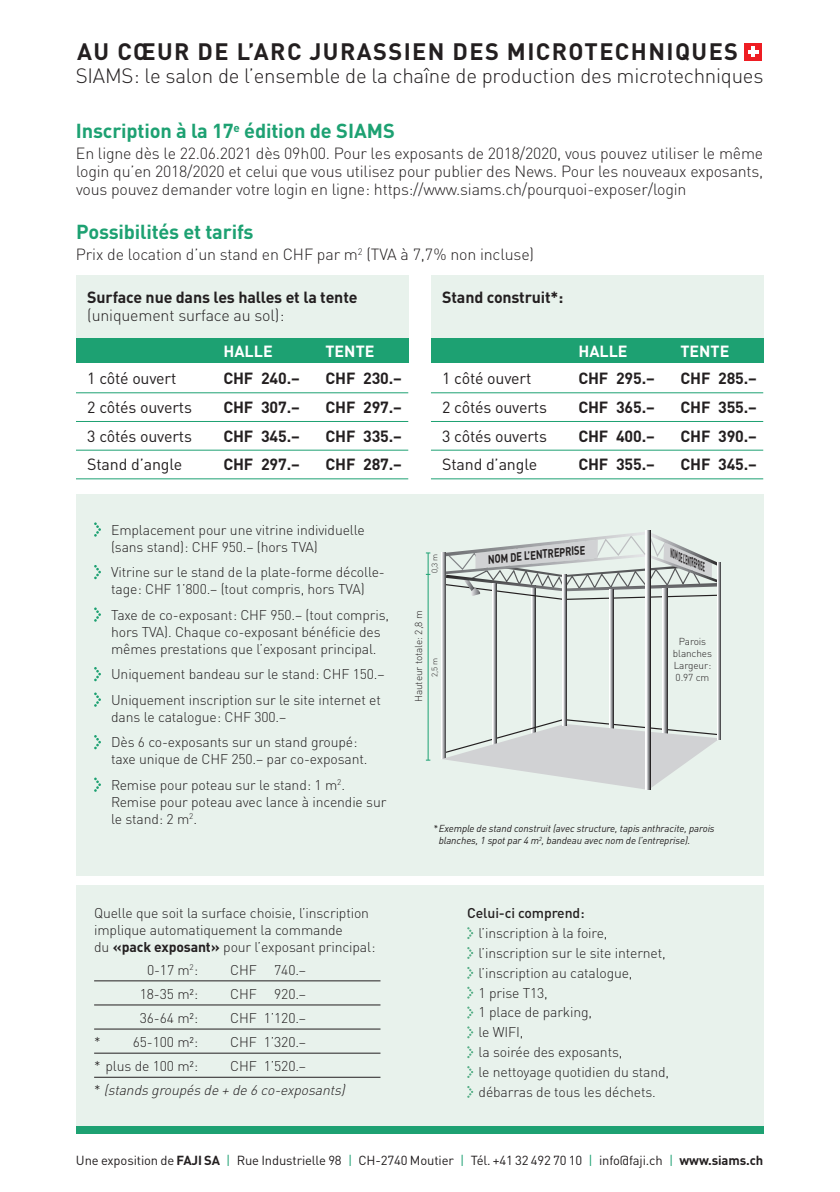
<style>
.page{position:relative;width:840px;height:1192px;background:#fff}
.page>*{position:absolute;margin:0;border:0;box-sizing:border-box;transform-origin:0 0}
.t1{font:700 23.4px "DIN Pro";letter-spacing:.06em;color:#231f20}
.t2{font:300 20.4px "DIN Pro";letter-spacing:-.01em;color:#231f20}
.t3{font:700 20px "DIN Pro";letter-spacing:-.01em;color:#1da172}
.t4{font:300 16px/18px "DIN Pro";letter-spacing:-.015em;color:#231f20;text-align:justify}
.t5{font:700 16px "DIN Pro";letter-spacing:-.01em;color:#231f20}
.t6{font:16px "DIN Pro";letter-spacing:-.01em;color:#231f20}
.t7{font:700 16px "DIN Pro";color:#fff}
.t8{font:300 14px/19.8px "DIN Pro";letter-spacing:-.01em;color:#231f20}
.t9{font:italic 300 14px/24.2px "DIN Pro";color:#231f20}
.t10{font:500 14px "DIN Pro";letter-spacing:-.01em;color:#231f20}
.t11{font:13px "DIN Pro";letter-spacing:-.01em;color:#231f20}
.t12{font:700 12px "DIN Pro";color:#231f20;scale:.79 1}
.t13{font:italic 700 12px "DIN Pro";color:#231f20;scale:.3 1}
.t14{font:italic 10px/12px "DIN Pro";letter-spacing:-.01em;color:#231f20}
.t15{font:300 10px/12px "DIN Pro";letter-spacing:-.01em;color:#231f20;text-align:center}
.t16{font:300 8px "DIN Pro";color:#231f20}
.s1{font-weight:700}
.s2{font-style:normal}
.s3{color:#1da172}
</style>
<div class="page">
<div style="left:76px;top:494px;width:687px;height:381px;background:#e8f2ec"></div>
<div style="left:76px;top:885px;width:687px;height:242px;background:#e8f2ec"></div>
<div style="left:76px;top:1126px;width:687px;height:7px;background:#1da172"></div>
<svg style="left:531px;top:600px;width:4px;height:118px"></svg>
<svg style="left:662px;top:600px;width:5px;height:118px"></svg>
<svg style="left:609px;top:600px;width:4px;height:118px"></svg>
<svg style="left:492px;top:600px;width:4px;height:118px"></svg>
<svg style="left:441px;top:552px;width:5px;height:166px"></svg>
<svg style="left:441px;top:718px;width:279px;height:71px"></svg>
<svg style="left:717px;top:600px;width:3px;height:139px"></svg>
<svg style="left:646px;top:600px;width:4px;height:189px"></svg>
<svg style="left:563px;top:600px;width:3px;height:125px"></svg>
<svg style="left:443px;top:531px;width:277px;height:69px"></svg>
<svg style="left:744px;top:43px;width:18px;height:18px"></svg>
<div style="left:745px;top:43px;width:17px;height:17px;background:#ee1d23"></div>
<svg style="left:748px;top:46px;width:10px;height:11px"></svg>
<hr style="left:428px;top:553px;width:1px;height:207px;background:#1da172">
<div style="left:76px;top:275px;width:332px;height:63px;background:#e8f2ec"></div>
<div style="left:431px;top:275px;width:332px;height:63px;background:#e8f2ec"></div>
<div style="left:76px;top:338px;width:332px;height:25px;background:#1da172"></div>
<div style="left:431px;top:338px;width:332px;height:25px;background:#1da172"></div>
<svg style="left:94px;top:522px;width:7px;height:14px"></svg>
<svg style="left:94px;top:565px;width:7px;height:14px"></svg>
<svg style="left:94px;top:607px;width:7px;height:14px"></svg>
<svg style="left:94px;top:667px;width:7px;height:14px"></svg>
<svg style="left:94px;top:692px;width:7px;height:14px"></svg>
<svg style="left:94px;top:735px;width:7px;height:14px"></svg>
<svg style="left:94px;top:777px;width:7px;height:14px"></svg>
<hr style="left:94px;top:980px;width:286px;height:1px;background:#231f20">
<hr style="left:94px;top:1004px;width:286px;height:1px;background:#231f20">
<hr style="left:94px;top:1028px;width:286px;height:1px;background:#231f20">
<hr style="left:94px;top:1052px;width:286px;height:1px;background:#231f20">
<hr style="left:94px;top:1076px;width:286px;height:1px;background:#231f20">
<svg style="left:467px;top:927px;width:6px;height:12px"></svg>
<svg style="left:467px;top:947px;width:6px;height:11px"></svg>
<svg style="left:467px;top:967px;width:6px;height:11px"></svg>
<svg style="left:467px;top:986px;width:6px;height:12px"></svg>
<svg style="left:467px;top:1006px;width:6px;height:12px"></svg>
<svg style="left:467px;top:1026px;width:6px;height:12px"></svg>
<svg style="left:467px;top:1046px;width:6px;height:12px"></svg>
<svg style="left:467px;top:1066px;width:6px;height:11px"></svg>
<svg style="left:467px;top:1086px;width:6px;height:11px"></svg>
<hr style="left:76px;top:392px;width:332px;height:1px;background:#1da172">
<hr style="left:76px;top:421px;width:332px;height:1px;background:#1da172">
<hr style="left:76px;top:449px;width:332px;height:1px;background:#1da172">
<hr style="left:76px;top:478px;width:332px;height:1px;background:#1da172">
<hr style="left:431px;top:392px;width:332px;height:1px;background:#1da172">
<hr style="left:431px;top:421px;width:332px;height:1px;background:#1da172">
<hr style="left:431px;top:449px;width:332px;height:1px;background:#1da172">
<hr style="left:431px;top:478px;width:332px;height:1px;background:#1da172">
<h1 class="t1" style="left:77px;top:32px;width:662px">AU CŒUR DE L’ARC JURASSIEN DES MICROTECHNIQUES</h1>
<h2 class="t2" style="left:76px;top:60px;width:689px">SIAMS: le salon de l’ensemble de la chaîne de production des microtechniques</h2>
<h3 class="t3" style="left:76px;top:114px;width:320px">Inscription à la 17<sup>e</sup> édition de SIAMS</h3>
<p class="t4" style="left:76px;top:143px;width:689px">En ligne dès le 22.06.2021 dès 09h00. Pour les exposants de 2018/2020, vous pouvez utiliser le même login qu’en 2018/2020 et celui que vous utilisez pour publier des News. Pour les nouveaux exposants, vous pouvez demander votre login en ligne: https://www.siams.ch/pourquoi-exposer/login</p>
<h3 class="t3" style="left:76px;top:215px;width:179px">Possibilités et tarifs</h3>
<p class="t4" style="left:76px;top:244px;width:460px">Prix de location d’un stand en CHF par m<sup>2</sup> (TVA à 7,7% non incluse)</p>
<p class="t5" style="left:87px;top:283px;width:272px">Surface nue dans les halles et la tente</p>
<p class="t4" style="left:87px;top:304px;width:199px">(uniquement surface au sol):</p>
<p class="t7" style="left:223px;top:337px;width:51px">HALLE</p>
<p class="t7" style="left:325px;top:337px;width:51px">TENTE</p>
<p class="t6" style="left:87px;top:366px;width:91px">1 côté ouvert</p>
<p class="t5" style="left:223px;top:365px;width:78px">CHF 240.–</p>
<p class="t5" style="left:325px;top:365px;width:78px">CHF 230.–</p>
<p class="t6" style="left:87px;top:394px;width:106px">2 côtés ouverts</p>
<p class="t5" style="left:223px;top:394px;width:78px">CHF 307.–</p>
<p class="t5" style="left:325px;top:394px;width:78px">CHF 297.–</p>
<p class="t6" style="left:87px;top:423px;width:106px">3 côtés ouverts</p>
<p class="t5" style="left:223px;top:422px;width:78px">CHF 345.–</p>
<p class="t5" style="left:325px;top:422px;width:78px">CHF 335.–</p>
<p class="t6" style="left:87px;top:452px;width:96px">Stand d’angle</p>
<p class="t5" style="left:223px;top:451px;width:78px">CHF 297.–</p>
<p class="t5" style="left:325px;top:451px;width:78px">CHF 287.–</p>
<p class="t5" style="left:442px;top:283px;width:122px">Stand construit*:</p>
<p class="t7" style="left:578px;top:337px;width:51px">HALLE</p>
<p class="t7" style="left:680px;top:337px;width:51px">TENTE</p>
<p class="t6" style="left:442px;top:366px;width:91px">1 côté ouvert</p>
<p class="t5" style="left:578px;top:365px;width:78px">CHF 295.–</p>
<p class="t5" style="left:680px;top:365px;width:78px">CHF 285.–</p>
<p class="t6" style="left:442px;top:394px;width:106px">2 côtés ouverts</p>
<p class="t5" style="left:578px;top:394px;width:78px">CHF 365.–</p>
<p class="t5" style="left:680px;top:394px;width:78px">CHF 355.–</p>
<p class="t6" style="left:442px;top:423px;width:106px">3 côtés ouverts</p>
<p class="t5" style="left:578px;top:422px;width:78px">CHF 400.–</p>
<p class="t5" style="left:680px;top:422px;width:78px">CHF 390.–</p>
<p class="t6" style="left:442px;top:452px;width:96px">Stand d’angle</p>
<p class="t5" style="left:578px;top:451px;width:78px">CHF 355.–</p>
<p class="t5" style="left:680px;top:451px;width:78px">CHF 345.–</p>
<p class="t8" style="left:111px;top:520px;width:255px;line-height:17px">Emplacement pour une vitrine individuelle (sans stand): CHF 950.– (hors TVA)</p>
<p class="t8" style="left:111px;top:562px;width:275px;line-height:17px">Vitrine sur le stand de la plate-forme décolle&shy;tage: CHF 1’800.– (tout compris, hors TVA)</p>
<p class="t8" style="left:111px;top:605px;width:279px;line-height:17px">Taxe de co-exposant: CHF 950.– (tout compris, hors TVA). Chaque co-exposant bénéficie des mêmes prestations que l’exposant principal.</p>
<p class="t8" style="left:111px;top:660px;width:275px;line-height:25.6px">Uniquement bandeau sur le stand: CHF 150.–<br>Uniquement inscription sur le site internet et</p>
<p class="t8" style="left:111px;top:702px;width:248px;line-height:25.6px">dans le catalogue: CHF 300.–<br>Dès 6 co-exposants sur un stand groupé:</p>
<p class="t8" style="left:111px;top:745px;width:258px;line-height:25.6px">taxe unique de CHF 250.– par co-exposant.<br>Remise pour poteau sur le stand: 1 m<sup>2</sup>.</p>
<p class="t8" style="left:111px;top:792px;width:277px;line-height:17px">Remise pour poteau avec lance à incendie sur le stand: 2 m<sup>2</sup>.</p>
<p class="t16" style="left:428px;top:573px;width:21px;rotate:-90deg">0,3 m</p>
<p class="t15" style="left:412px;top:702px;width:93px;rotate:-90deg">Hauteur totale: 2,8 m</p>
<p class="t16" style="left:428px;top:677px;width:21px;rotate:-90deg">2,5 m</p>
<p class="t12" style="left:487px;top:550px;width:125px;rotate:-6deg">NOM DE L’ENTREPRISE</p>
<p class="t13" style="left:676px;top:544px;width:125px;rotate:23deg">NOM DE L’ENTREPRISE</p>
<p class="t15" style="left:673px;top:634px;width:41px">Parois blanches<br>Largeur:<br>0.97 cm</p>
<p class="t14" style="left:439px;top:821px;width:277px;text-indent:-6px">*Exemple de stand construit (avec structure, tapis anthracite, parois blanches, 1 spot par 4 m<sup>2</sup>, bandeau avec nom de l’entreprise).</p>
<p class="t8" style="left:94px;top:903px;width:283px;line-height:17px">Quelle que soit la surface choisie, l’inscription implique automatiquement la commande<br>du <span class="s1">«pack exposant»</span> pour l’exposant principal:</p>
<p class="t8" style="left:147px;top:958px;width:53px">0-17 m<sup>2</sup>:</p>
<p class="t8" style="left:230px;top:958px;width:77px">CHF 740.–</p>
<p class="t8" style="left:140px;top:982px;width:60px">18-35 m2:</p>
<p class="t8" style="left:230px;top:982px;width:77px">CHF 920.–</p>
<p class="t8" style="left:140px;top:1006px;width:60px">36-64 m2:</p>
<p class="t8" style="left:230px;top:1006px;width:77px">CHF 1’120.–</p>
<p class="t8" style="left:94px;top:1031px;width:106px">* 65-100 m2:</p>
<p class="t8" style="left:230px;top:1031px;width:77px">CHF 1’320.–</p>
<p class="t8" style="left:94px;top:1055px;width:106px">* plus de 100 m2:</p>
<p class="t9" style="left:94px;top:1052px;width:256px;text-indent:136px"><span class="s2">CHF 1’520.–<br>*</span> (standsgroupésde+de6co-exposants)</p>
<p class="t10" style="left:467px;top:901px;width:119px">Celui-ci comprend:</p>
<p class="t8" style="left:478px;top:921px;width:192px">l’inscription à la foire, l’inscription sur le site internet, l’inscription au catalogue,<br>1 prise T13,<br>1 place de parking,<br>le WIFI,<br>la soirée des exposants,<br>le nettoyage quotidien du stand, débarras de tous les déchets.</p>
<p class="t11" style="left:76px;top:1149px;width:689px">Une exposition de <span class="s1">FAJI SA</span> <span class="s3">|</span> Rue Industrielle 98 <span class="s3">|</span> CH-2740 Moutier <span class="s3">|</span> Tél. +41 32 492 70 10 <span class="s3">|</span> info@faji.ch <span class="s3">|</span> <span class="s1">www.siams.ch</span></p>
</div>
